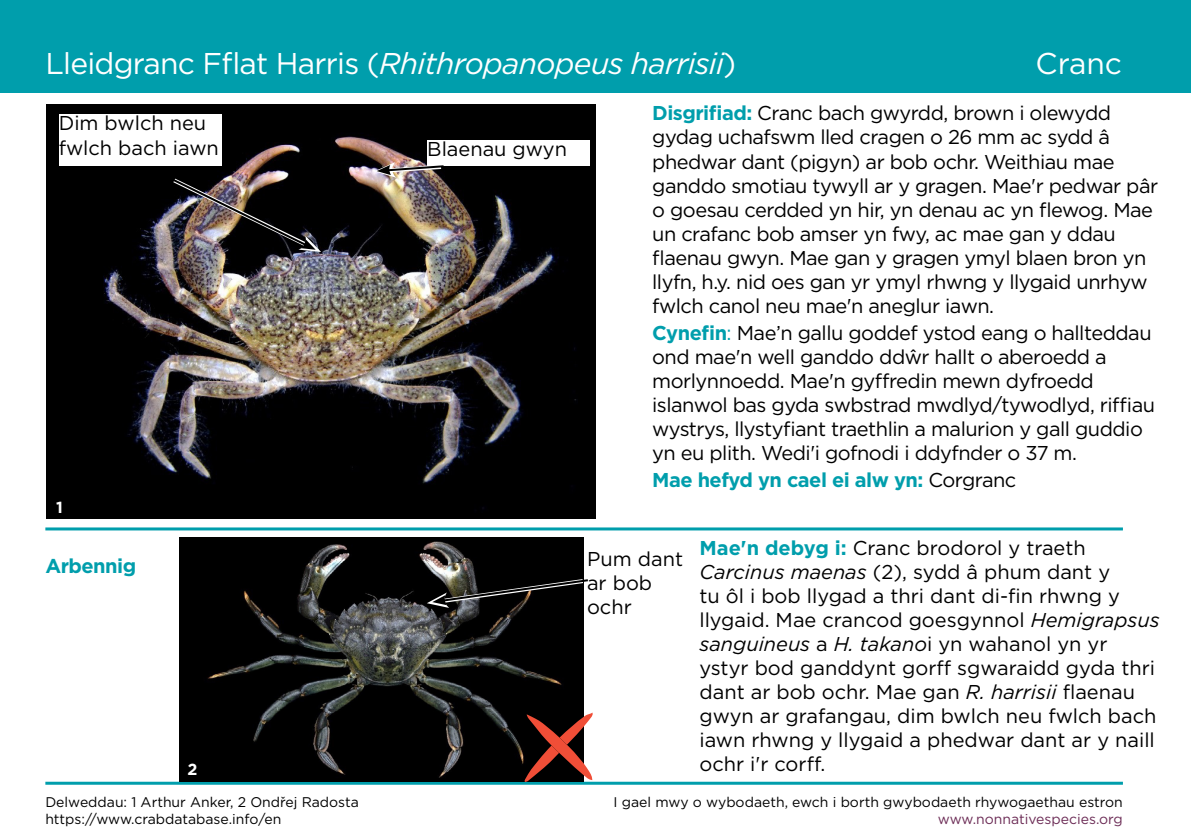
<style>
.page{position:relative;width:1191px;height:840px;background:#fff}
.page>*{position:absolute;margin:0;border:0;box-sizing:border-box;transform-origin:0 0}
.t1{font:30px "Gotham";letter-spacing:-.025em;color:#fff}
.t2{font:20px/24px "Gotham";letter-spacing:-.025em;color:#000}
.t3{font:20px/24px "Gotham";color:#000}
.t4{font:700 20px "Gotham";letter-spacing:-.025em;color:#009eac}
.t5{font:700 16px "Gotham";color:#fff}
.t6{font:14px/16.8px "Gotham";color:#000}
.t7{font:14px "Gotham";color:#6c2c56}
.s1{font-style:italic}
.s2{font-weight:700;color:#009eac}
.s3{color:#009eac}
.s4{font-weight:400;color:#000}
</style>
<div class="page">
<hr style="left:45px;top:781px;width:1078px;height:3px;background:#009eac">
<hr style="left:45px;top:527px;width:1078px;height:3px;background:#009eac">
<div style="left:0;top:0;width:1191px;height:93px;background:#009eac"></div>
<img style="left:180px;top:537px;width:403px;height:244px">
<img style="left:47px;top:104px;width:548px;height:414px">
<svg style="left:523px;top:712px;width:70px;height:69px;background:#62312a"></svg>
<svg style="left:427px;top:576px;width:161px;height:31px;background:#262624"></svg>
<div style="left:427px;top:140px;width:163px;height:25px;background:#fff"></div>
<div style="left:59px;top:114px;width:162px;height:51px;background:#fff"></div>
<img style="left:167px;top:175px;width:154px;height:77px">
<svg style="left:374px;top:162px;width:72px;height:16px"></svg>
<h1 class="t1" style="left:45px;top:44px;width:692px">Lleidgranc Fflat Harris (<span class="s1">Rhithropanopeus harrisii</span>)</h1>
<h1 class="t1" style="left:1035px;top:44px;width:88px">Cranc</h1>
<p class="t3" style="left:59px;top:111px;width:162px">Dim bwlch neu fwlch bach iawn</p>
<p class="t5" style="left:56px;top:496px;width:8px">1</p>
<p class="t4" style="left:45px;top:552px;width:92px">Arbennig</p>
<p class="t5" style="left:188px;top:757px;width:11px">2</p>
<p class="t6" style="left:45px;top:793px;width:315px">Delweddau: 1 Arthur Anker, 2 Ondřej Radosta https://www.crabdatabase.info/en</p>
<p class="t3" style="left:427px;top:136px;width:141px">Blaenau gwyn</p>
<p class="t2" style="left:652px;top:101px;width:507px"><span class="s2">Disgrifiad:</span> Cranc bach gwyrdd, brown i olewydd gydag uchafswm lled cragen o 26 mm ac sydd â phedwar dant (pigyn) ar bob ochr. Weithiau mae ganddo smotiau tywyll ar y gragen. Mae'r pedwar pâr o goesau cerdded yn hir, yn denau ac yn flewog. Mae un crafanc bob amser yn fwy, ac mae gan y ddau flaenau gwyn. Mae gan y gragen ymyl blaen bron yn llyfn, h.y. nid oes gan yr ymyl rhwng y llygaid unrhyw fwlch canol neu mae'n aneglur iawn.</p>
<p class="t2" style="left:652px;top:320px;width:504px"><span class="s2">Cynefin</span><span class="s3">:</span> Mae’n gallu goddef ystod eang o hallteddau ond mae'n well ganddo ddŵr hallt o aberoedd a morlynnoedd. Mae'n gyffredin mewn dyfroedd islanwol bas gyda swbstrad mwdlyd/tywodlyd, riffiau wystrys, llystyfiant traethlin a malurion y gall guddio yn eu plith. Wedi'i gofnodi i ddyfnder o 37 m.</p>
<p class="t4" style="left:652px;top:466px;width:365px">Mae hefyd yn cael ei alw yn: <span class="s4">Corgranc</span></p>
<p class="t3" style="left:587px;top:546px;width:98px">Pum dant ar bob ochr</p>
<p class="t3" style="left:699px;top:535px;width:462px"><span class="s2">Mae'n debyg i:</span> Cranc brodorol y traeth <span class="s1">Carcinus maenas</span> (2), sydd â phum dant y<br>tu ôl i bob llygad a thri dant di-fin rhwng y llygaid. Mae crancod goesgynnol <span class="s1">Hemigrapsus sanguineus</span> a <span class="s1">H. takano</span>i yn wahanol yn yr ystyr bod ganddynt gorff sgwaraidd gyda thri dant ar bob ochr. Mae gan <span class="s1">R. harrisii</span> flaenau gwyn ar grafangau, dim bwlch neu fwlch bach iawn rhwng y llygaid a phedwar dant ar y naill ochr i'r corff.</p>
<p class="t6" style="left:613px;top:792px;width:511px">I gael mwy o wybodaeth, ewch i borth gwybodaeth rhywogaethau estron</p>
<p class="t7" style="left:937px;top:809px;width:187px">www.nonnativespecies.org</p>
</div>
